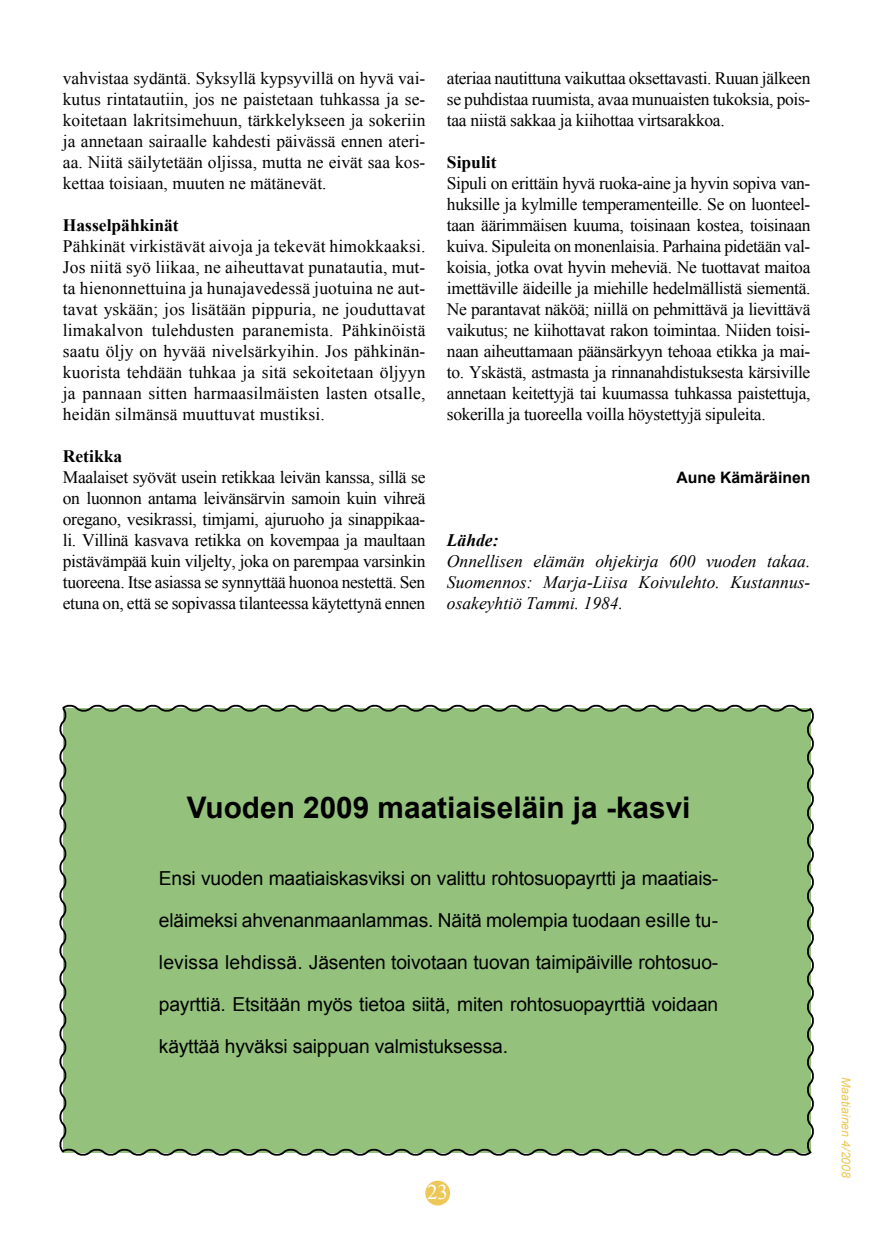
<style>
.page{position:relative;width:874px;height:1241px;background:#fff}
.page>*{position:absolute;margin:0;border:0;box-sizing:border-box;transform-origin:0 0}
.t1{font:700 29.75px "Arial";color:#000}
.t2{font:21px "Times New Roman";color:#fff}
.t3{font:19.25px/42px "Arial";letter-spacing:-.01em;color:#000;text-align:justify}
.t4{font:17.5px/21px "Times New Roman";letter-spacing:-.02em;color:#000;text-align:justify}
.t5{font:italic 17.5px/21px "Times New Roman";color:#000;text-align:justify}
.t6{font:700 17.5px "Times New Roman";color:#000}
.t7{font:italic 700 17.5px "Times New Roman";color:#000}
.t8{font:700 15.75px "Arial";color:#000}
.t9{font:italic 12.25px "Arial";color:#edc859}
</style>
<div class="page">
<div style="left:59px;top:704px;width:755px;height:452px;background:#94c27d"></div>
<div style="left:425px;top:1180px;width:25px;height:25px;background:#edc859;border-radius:50%"></div>
<p class="t4" style="left:63px;top:67px;width:364px">vahvistaa sydäntä. Syksyllä kypsyvillä on hyvä vai&shy;kutus rintatautiin, jos ne paistetaan tuhkassa ja se&shy;koitetaan lakritsimehuun, tärkkelykseen ja sokeriin ja annetaan sairaalle kahdesti päivässä ennen ateri&shy;aa. Niitä säilytetään oljissa, mutta ne eivät saa kos&shy;kettaa toisiaan, muuten ne mätänevät.</p>
<p class="t6" style="left:63px;top:213px;width:117px">Hasselpähkinät</p>
<p class="t4" style="left:63px;top:235px;width:364px">Pähkinät virkistävät aivoja ja tekevät himokkaaksi.<br>Jos niitä syö liikaa, ne aiheuttavat punatautia, mut&shy;ta hienonnettuina ja hunajavedessä juotuina ne aut&shy;tavat yskään; jos lisätään pippuria, ne jouduttavat limakalvon tulehdusten paranemista. Pähkinöistä saatu öljy on hyvää nivelsärkyihin. Jos pähkinän&shy;kuorista tehdään tuhkaa ja sitä sekoitetaan öljyyn ja pannaan sitten harmaasilmäisten lasten otsalle, heidän silmänsä muuttuvat mustiksi.</p>
<p class="t6" style="left:63px;top:444px;width:61px">Retikka</p>
<p class="t4" style="left:63px;top:466px;width:364px">Maalaiset syövät usein retikkaa leivän kanssa, sillä se on luonnon antama leivänsärvin samoin kuin vihreä oregano, vesikrassi, timjami, ajuruoho ja sinappikaa&shy;li. Villinä kasvava retikka on kovempaa ja maultaan pistävämpää kuin viljelty, joka on parempaa varsinkin tuoreena. Itse asiassa se synnyttää huonoa nestettä. Sen etuna on, että se sopivassa tilanteessa käytettynä ennen</p>
<p class="t4" style="left:446px;top:67px;width:365px">ateriaa nautittuna vaikuttaa oksettavasti. Ruuan jälkeen se puhdistaa ruumista, avaa munuaisten tukoksia, pois&shy;taa niistä sakkaa ja kiihottaa virtsarakkoa.</p>
<p class="t6" style="left:446px;top:150px;width:51px">Sipulit</p>
<p class="t4" style="left:446px;top:172px;width:365px">Sipuli on erittäin hyvä ruoka-aine ja hyvin sopiva van&shy;huksille ja kylmille temperamenteille. Se on luonteel&shy;taan äärimmäisen kuuma, toisinaan kostea, toisinaan kuiva. Sipuleita on monenlaisia. Parhaina pidetään val&shy;koisia, jotka ovat hyvin meheviä. Ne tuottavat maitoa imettäville äideille ja miehille hedelmällistä siementä.<br>Ne parantavat näköä; niillä on pehmittävä ja lievittävä vaikutus; ne kiihottavat rakon toimintaa. Niiden toisi&shy;naan aiheuttamaan päänsärkyyn tehoaa etikka ja mai&shy;to. Yskästä, astmasta ja rinnanahdistuksesta kärsiville annetaan keitettyjä tai kuumassa tuhkassa paistettuja, sokerilla ja tuoreella voilla höystettyjä sipuleita.</p>
<p class="t8" style="left:676px;top:467px;width:135px">Aune Kämäräinen</p>
<p class="t7" style="left:446px;top:528px;width:53px">Lähde:</p>
<p class="t5" style="left:446px;top:550px;width:365px">Onnellisen elämän ohjekirja 600 vuoden takaa.<br>Suomennos: Marja-Liisa Koivulehto. Kustannus&shy;osakeyhtiö Tammi. 1984.</p>
<h1 class="t1" style="left:187px;top:788px;width:505px">Vuoden 2009 maatiaiseläin ja -kasvi</h1>
<p class="t3" style="left:159px;top:857px;width:560px">Ensi vuoden maatiaiskasviksi on valittu rohtosuopayrtti ja maatiais&shy;eläimeksi ahvenanmaanlammas. Näitä molempia tuodaan esille tu&shy;levissa lehdissä. Jäsenten toivotaan tuovan taimipäiville rohtosuo&shy;payrttiä. Etsitään myös tietoa siitä, miten rohtosuopayrttiä voidaan käyttää hyväksi saippuan valmistuksessa.</p>
<p class="t2" style="left:427px;top:1178px;width:22px">23</p>
<p class="t9" style="left:853px;top:1076px;width:102px;rotate:90deg">Maatiainen 4/2008</p>
</div>
